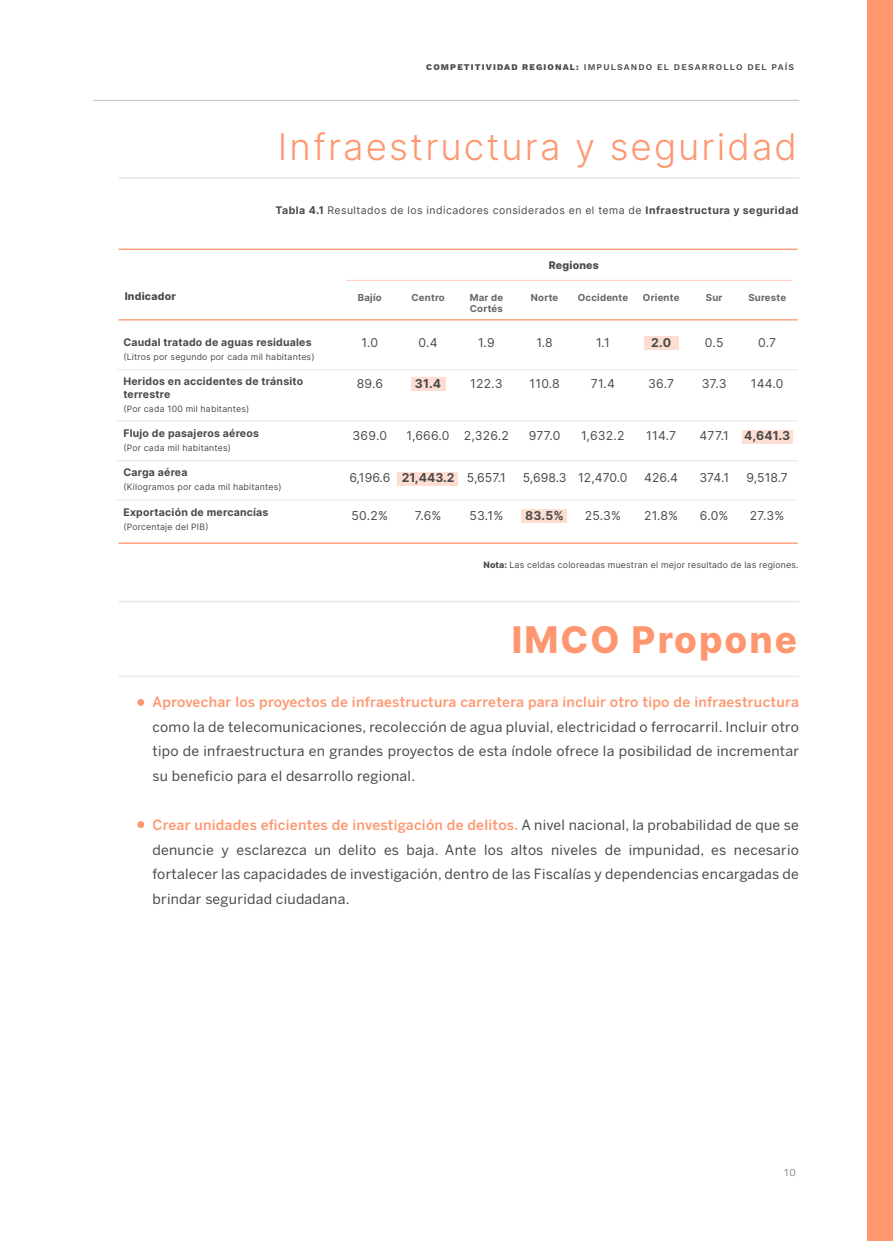
<style>
.page{position:relative;width:893px;height:1241px;background:#fff}
.page>*{position:absolute;margin:0;border:0;box-sizing:border-box;transform-origin:0 0}
.t1{font:300 36.75px "Inter";letter-spacing:.055em;color:#fe9770}
.t2{font:800 36.75px "Inter";letter-spacing:.055em;color:#fe9770}
.t3{font:14px/24.5px "Benton Sans";letter-spacing:.02em;color:#4a4a49;text-align:justify}
.t4{font:500 14px "Benton Sans";letter-spacing:.02em;color:#fe9770}
.t5{font:12.25px "Inter";letter-spacing:.02em;color:#4a4a49}
.t6{font:700 12.25px "Inter";letter-spacing:.01em;color:#4a4a49}
.t7{font:700 10.5px/12.6px "Inter";letter-spacing:.02em;color:#4a4a49}
.t8{font:10.5px "Inter";letter-spacing:.045em;color:#4a4a49}
.t9{font:800 10.5px "Inter";letter-spacing:.02em;color:#4a4a49}
.t10{font:300 10.5px "Work Sans";color:#4d4d4d}
.t11{font:700 9.62px/11.5px "Inter";letter-spacing:.02em;color:#666}
.t12{font:8.75px "Inter";letter-spacing:.02em;color:#4a4a49}
.t13{font:600 8.75px "Work Sans";letter-spacing:.13em;color:#4d4d4d}
.s1{font-weight:800}
.s2{font-weight:700}
.s3{font-weight:500;color:#fe9770}
</style>
<div class="page">
<div style="left:644px;top:336px;width:34px;height:14px;background:#feded2"></div>
<div style="left:412px;top:376px;width:34px;height:14px;background:#feded2"></div>
<div style="left:742px;top:430px;width:50px;height:14px;background:#feded2"></div>
<div style="left:397px;top:472px;width:61px;height:14px;background:#feded2"></div>
<div style="left:522px;top:508px;width:45px;height:14px;background:#feded2"></div>
<div style="left:868px;top:0;width:25px;height:1240px;background:#fe9770"></div>
<hr style="left:93px;top:100px;width:706px;height:1px;background:#ccc">
<hr style="left:119px;top:177px;width:680px;height:2px;background:#ebebeb">
<hr style="left:119px;top:600px;width:680px;height:2px;background:#ebebeb">
<hr style="left:119px;top:675px;width:680px;height:2px;background:#ebebeb">
<hr style="left:118px;top:319px;width:680px;height:1px;background:#fe9770">
<hr style="left:118px;top:542px;width:680px;height:1px;background:#fe9770">
<hr style="left:117px;top:369px;width:681px;height:1px;background:#e6e6e6">
<hr style="left:117px;top:420px;width:681px;height:1px;background:#e6e6e6">
<hr style="left:117px;top:460px;width:681px;height:1px;background:#e6e6e6">
<hr style="left:117px;top:499px;width:680px;height:1px;background:#e6e6e6">
<hr style="left:346px;top:280px;width:446px;height:1px;background:#fe9770">
<hr style="left:118px;top:248px;width:680px;height:2px;background:#fe9770">
<div style="left:137px;top:699px;width:7px;height:6px;background:#fe9770;border-radius:50%"></div>
<div style="left:137px;top:821px;width:7px;height:6px;background:#fe9770;border-radius:50%"></div>
<p class="t13" style="left:426px;top:61px;width:369px"><span class="s1">COMPETITIVIDAD REGIONAL:</span> IMPULSANDO EL DESARROLLO DEL PAÍS</p>
<h1 class="t1" style="left:278px;top:119px;width:521px">Infraestructura y seguridad</h1>
<p class="t8" style="left:276px;top:203px;width:525px"><span class="s2">Tabla 4.1</span> Resultados de los indicadores considerados en el tema de <span class="s2">Infraestructura y seguridad</span></p>
<p class="t9" style="left:125px;top:288px;width:53px">Indicador</p>
<p class="t7" style="left:123px;top:336px;width:190px">Caudal tratado de aguas residuales</p>
<p class="t12" style="left:123px;top:350px;width:193px">(Litros por segundo por cada mil habitantes)</p>
<p class="t7" style="left:123px;top:375px;width:181px">Heridos en accidentes de tránsito terrestre</p>
<p class="t12" style="left:123px;top:402px;width:127px">(Por cada 100 mil habitantes)</p>
<p class="t7" style="left:123px;top:427px;width:137px">Flujo de pasajeros aéreos</p>
<p class="t12" style="left:123px;top:441px;width:109px">(Por cada mil habitantes)</p>
<p class="t7" style="left:123px;top:466px;width:66px">Carga aérea</p>
<p class="t12" style="left:123px;top:481px;width:160px">(Kilogramos por cada mil habitantes)</p>
<p class="t7" style="left:123px;top:505px;width:147px">Exportación de mercancías</p>
<p class="t12" style="left:123px;top:520px;width:87px">(Porcentaje del PIB)</p>
<p class="t9" style="left:549px;top:257px;width:51px">Regiones</p>
<p class="t11" style="left:358px;top:291px;width:25px">Bajío</p>
<p class="t11" style="left:411px;top:291px;width:35px">Centro</p>
<p class="t11" style="left:470px;top:291px;width:35px">Mar de<br>Cortés</p>
<p class="t11" style="left:531px;top:291px;width:29px">Norte</p>
<p class="t11" style="left:578px;top:291px;width:52px">Occidente</p>
<p class="t11" style="left:643px;top:291px;width:38px">Oriente</p>
<p class="t11" style="left:706px;top:291px;width:18px">Sur</p>
<p class="t11" style="left:748px;top:291px;width:39px">Sureste</p>
<p class="t5" style="left:362px;top:334px;width:18px">1.0</p>
<p class="t5" style="left:357px;top:374px;width:28px">89.6</p>
<p class="t5" style="left:419px;top:334px;width:21px">0.4</p>
<p class="t6" style="left:415px;top:374px;width:28px">31.4</p>
<p class="t5" style="left:478px;top:334px;width:18px">1.9</p>
<p class="t5" style="left:470px;top:374px;width:34px">122.3</p>
<p class="t5" style="left:536px;top:334px;width:18px">1.8</p>
<p class="t5" style="left:529px;top:374px;width:32px">110.8</p>
<p class="t5" style="left:596px;top:334px;width:15px">1.1</p>
<p class="t5" style="left:591px;top:374px;width:26px">71.4</p>
<p class="t5" style="left:353px;top:427px;width:36px">369.0</p>
<p class="t5" style="left:349px;top:469px;width:42px">6,196.6</p>
<p class="t5" style="left:407px;top:427px;width:44px">1,666.0</p>
<p class="t6" style="left:402px;top:469px;width:54px">21,443.2</p>
<p class="t5" style="left:464px;top:427px;width:47px">2,326.2</p>
<p class="t5" style="left:467px;top:469px;width:40px">5,657.1</p>
<p class="t5" style="left:529px;top:427px;width:33px">977.0</p>
<p class="t5" style="left:523px;top:469px;width:45px">5,698.3</p>
<p class="t5" style="left:581px;top:427px;width:45px">1,632.2</p>
<p class="t5" style="left:578px;top:469px;width:51px">12,470.0</p>
<p class="t6" style="left:651px;top:334px;width:21px">2.0</p>
<p class="t5" style="left:648px;top:374px;width:27px">36.7</p>
<p class="t5" style="left:646px;top:427px;width:31px">114.7</p>
<p class="t5" style="left:644px;top:469px;width:35px">426.4</p>
<p class="t5" style="left:705px;top:334px;width:20px">0.5</p>
<p class="t5" style="left:702px;top:374px;width:26px">37.3</p>
<p class="t5" style="left:699px;top:427px;width:31px">477.1</p>
<p class="t5" style="left:699px;top:469px;width:31px">374.1</p>
<p class="t5" style="left:758px;top:334px;width:20px">0.7</p>
<p class="t5" style="left:751px;top:374px;width:34px">144.0</p>
<p class="t6" style="left:744px;top:427px;width:48px">4,641.3</p>
<p class="t5" style="left:746px;top:469px;width:43px">9,518.7</p>
<p class="t5" style="left:352px;top:506px;width:38px">50.2%</p>
<p class="t5" style="left:415px;top:506px;width:28px">7.6%</p>
<p class="t5" style="left:469px;top:506px;width:35px">53.1%</p>
<p class="t6" style="left:525px;top:506px;width:40px">83.5%</p>
<p class="t5" style="left:585px;top:506px;width:38px">25.3%</p>
<p class="t5" style="left:644px;top:506px;width:36px">21.8%</p>
<p class="t5" style="left:700px;top:506px;width:30px">6.0%</p>
<p class="t5" style="left:750px;top:506px;width:36px">27.3%</p>
<p class="t12" style="left:483px;top:558px;width:317px"><span class="s1">Nota:</span> Las celdas coloreadas muestran el mejor resultado de las regiones.</p>
<h1 class="t2" style="left:512px;top:612px;width:287px">IMCO Propone</h1>
<p class="t4" style="left:152px;top:694px;width:648px">Aprovechar los proyectos de infraestructura carretera para incluir otro tipo de infraestructura</p>
<p class="t3" style="left:152px;top:714px;width:648px">como la de telecomunicaciones, recolección de agua pluvial, electricidad o ferrocarril. Incluir otro tipo de infraestructura en grandes proyectos de esta índole ofrece la posibilidad de incrementar su beneficio para el desarrollo regional.</p>
<p class="t3" style="left:152px;top:812px;width:648px"><span class="s3">Crear unidades eficientes de investigación de delitos.</span> A nivel nacional, la probabilidad de que se denuncie y esclarezca un delito es baja. Ante los altos niveles de impunidad, es necesario fortalecer las capacidades de investigación, dentro de las Fiscalías y dependencias encargadas de brindar seguridad ciudadana.</p>
<p class="t10" style="left:784px;top:1164px;width:13px">10</p>
</div>
